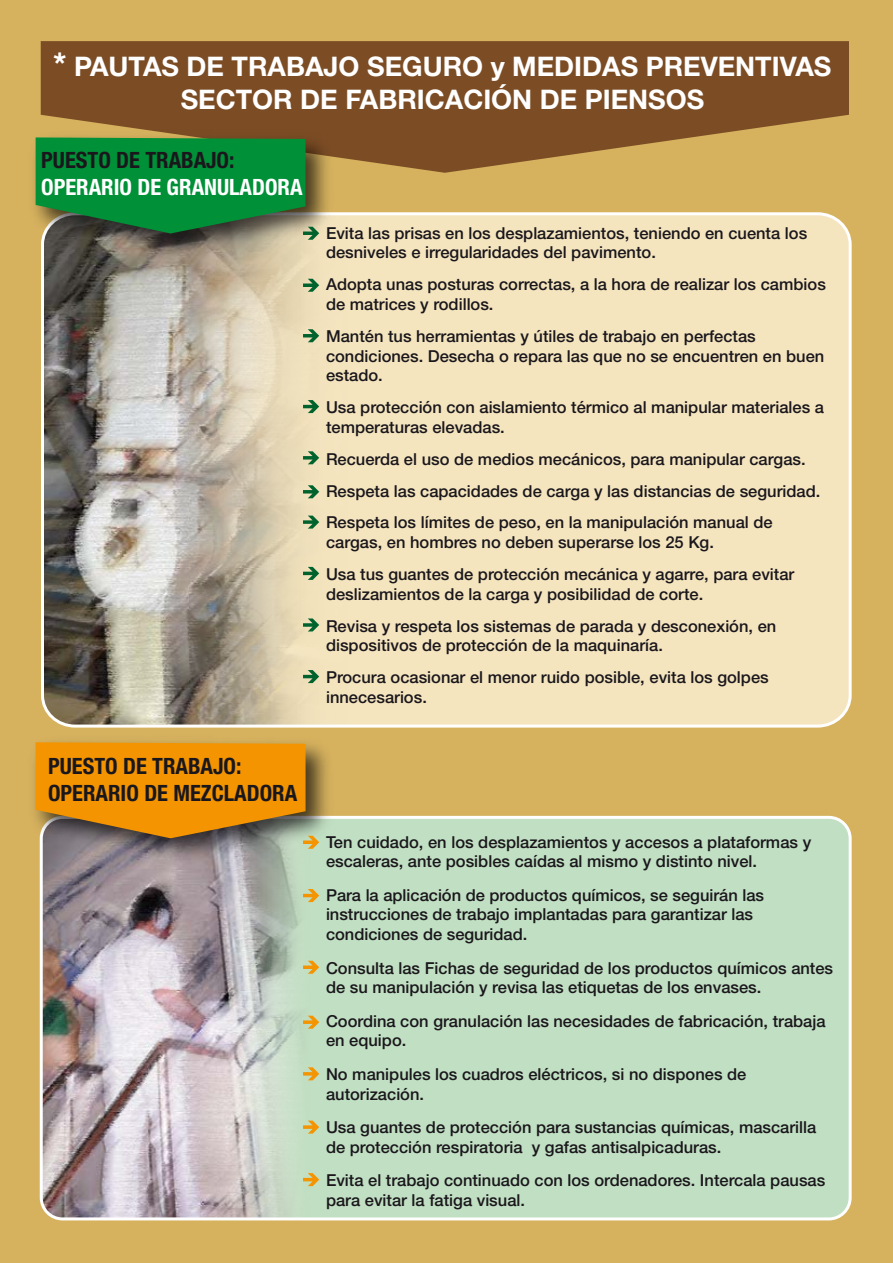
<style>
.page{position:relative;width:893px;height:1263px;background:#d6b25f}
.page>*{position:absolute;margin:0;border:0;box-sizing:border-box;transform-origin:0 0}
.t1{font:700 27px/32.4px "Helvetica Neue LT Std";color:#fff;text-align:center}
.t2{font:700 condensed 22.5px/27px "Helvetica Neue LT Std";color:#1a171c}
.t3{font:700 condensed 22.5px "Helvetica Neue LT Std";color:#fff}
.t4{font:500 16.5px/19.8px "Helvetica Neue LT Std";color:#1a171c}
.s1{font-size:33px}
</style>
<div class="page">
<svg style="left:41px;top:41px;width:808px;height:132px;background:#885b2d"></svg>
<div style="left:43px;top:214px;width:807px;height:512px;background:#f5e5bf;border-radius:32px"></div>
<img style="left:45px;top:267px;width:275px;height:457px">
<div style="left:41px;top:212px;width:811px;height:516px;border:3px solid #fff;border-radius:32px"></div>
<img style="left:35px;top:125px;width:304px;height:142px">
<div style="left:41px;top:817px;width:809px;height:402px;background:#c1dfc2;border-radius:21px"></div>
<img style="left:43px;top:871px;width:268px;height:348px">
<div style="left:40px;top:816px;width:812px;height:404px;border:3px solid #fff;border-radius:21px"></div>
<img style="left:35px;top:742px;width:304px;height:129px">
<svg style="left:36px;top:137px;width:283px;height:103px;background:#1b853c"></svg>
<svg style="left:303px;top:279px;width:16px;height:13px"></svg>
<svg style="left:303px;top:329px;width:16px;height:13px"></svg>
<svg style="left:303px;top:400px;width:16px;height:13px"></svg>
<svg style="left:303px;top:451px;width:16px;height:13px"></svg>
<svg style="left:303px;top:485px;width:16px;height:13px"></svg>
<svg style="left:303px;top:516px;width:16px;height:13px"></svg>
<svg style="left:303px;top:567px;width:16px;height:13px"></svg>
<svg style="left:303px;top:618px;width:16px;height:13px"></svg>
<svg style="left:303px;top:670px;width:16px;height:13px"></svg>
<svg style="left:36px;top:742px;width:283px;height:107px;background:#d18b1c"></svg>
<svg style="left:303px;top:889px;width:16px;height:13px"></svg>
<svg style="left:303px;top:961px;width:16px;height:13px"></svg>
<svg style="left:303px;top:1016px;width:16px;height:13px"></svg>
<svg style="left:303px;top:1067px;width:16px;height:13px"></svg>
<svg style="left:303px;top:1120px;width:16px;height:13px"></svg>
<svg style="left:303px;top:1173px;width:16px;height:13px"></svg>
<h1 class="t1" style="left:53px;top:50px;width:780px"><span class="s1">*</span> PAUTAS DE TRABAJO SEGURO y MEDIDAS PREVENTIVAS<br>SECTOR DE FABRICACIÓN DE PIENSOS</h1>
<h2 class="t2" style="left:41px;top:146px;width:195px">PUESTO DE TRABAJO:</h2>
<h2 class="t3" style="left:41px;top:173px;width:263px">OPERARIO DE GRANULADORA</h2>
<h2 class="t2" style="left:48px;top:752px;width:251px">PUESTO DE TRABAJO:<br>OPERARIO DE MEZCLADORA</h2>
<p class="t4" style="left:326px;top:223px;width:483px">Evita las prisas en los desplazamientos, teniendo en cuenta los desniveles e irregularidades del pavimento.</p>
<p class="t4" style="left:326px;top:274px;width:501px">Adopta unas posturas correctas, a la hora de realizar los cambios de matrices y rodillos.</p>
<p class="t4" style="left:326px;top:326px;width:500px">Mantén tus herramientas y útiles de trabajo en perfectas condiciones. Desecha o repara las que no se encuentren en buen estado.</p>
<p class="t4" style="left:326px;top:397px;width:499px">Usa protección con aislamiento térmico al manipular materiales a temperaturas elevadas.</p>
<p class="t4" style="left:326px;top:443px;width:496px;line-height:31.8px">Recuerda el uso de medios mecánicos, para manipular cargas.<br>Respeta las capacidades de carga y las distancias de seguridad.<br>Respeta los límites de peso, en la manipulación manual de</p>
<p class="t4" style="left:326px;top:526px;width:470px;line-height:31.8px">cargas, en hombres no deben superarse los 25 Kg.<br>Usa tus guantes de protección mecánica y agarre, para evitar</p>
<p class="t4" style="left:326px;top:578px;width:452px;line-height:31.8px">deslizamientos de la carga y posibilidad de corte.<br>Revisa y respeta los sistemas de parada y desconexión, en</p>
<p class="t4" style="left:326px;top:629px;width:444px;line-height:31.8px">dispositivos de protección de la maquinaría.<br>Procura ocasionar el menor ruido posible, evita los golpes</p>
<p class="t4" style="left:326px;top:687px;width:102px">innecesarios.</p>
<p class="t4" style="left:326px;top:831px;width:487px">Ten cuidado, en los desplazamientos y accesos a plataformas y escaleras, ante posibles caídas al mismo y distinto nivel.</p>
<p class="t4" style="left:326px;top:885px;width:440px">Para la aplicación de productos químicos, se seguirán las instrucciones de trabajo implantadas para garantizar las condiciones de seguridad.</p>
<p class="t4" style="left:326px;top:957px;width:509px">Consulta las Fichas de seguridad de los productos químicos antes de su manipulación y revisa las etiquetas de los envases.</p>
<p class="t4" style="left:326px;top:1011px;width:501px">Coordina con granulación las necesidades de fabricación, trabaja en equipo.</p>
<p class="t4" style="left:326px;top:1064px;width:422px">No manipules los cuadros eléctricos, si no dispones de autorización.</p>
<p class="t4" style="left:326px;top:1117px;width:492px">Usa guantes de protección para sustancias químicas, mascarilla de protección respiratoria y gafas antisalpicaduras.</p>
<p class="t4" style="left:326px;top:1170px;width:501px">Evita el trabajo continuado con los ordenadores. Intercala pausas para evitar la fatiga visual.</p>
</div>
